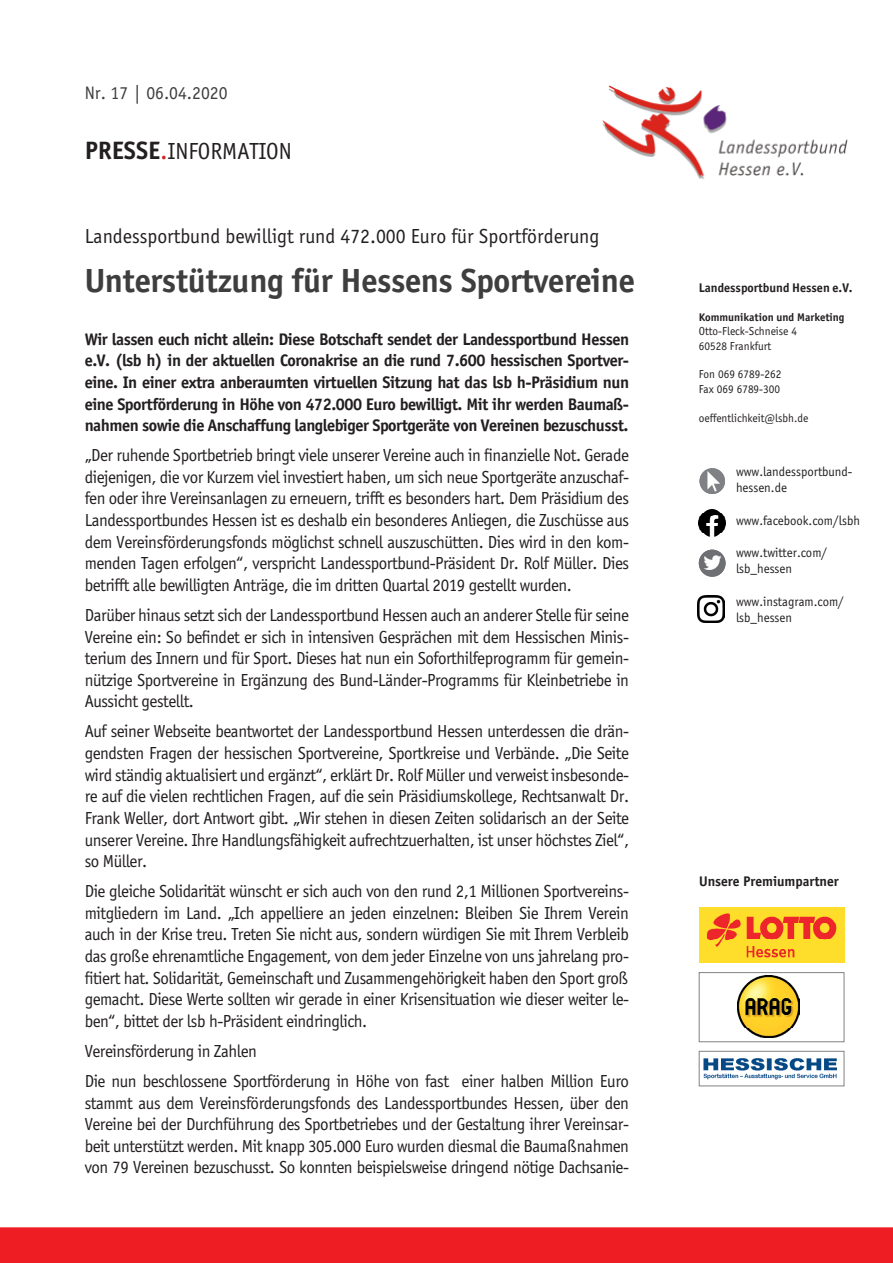
<style>
.page{position:relative;width:893px;height:1263px;background:#fff}
.page>*{position:absolute;margin:0;border:0;box-sizing:border-box;transform-origin:0 0}
.Headline{font:700 36px "Sportiv";letter-spacing:-.01em;color:#3e3e3f}
.t1{font:24px "Sportiv";color:#231f20}
.Dachzeile{font:21px "Sportiv";color:#231f20}
.Headline-2{font:18.75px "Sportiv";color:#3e3e3f}
.Grundtext{font:18px/21.6px "Sportiv";letter-spacing:-.025em;color:#231f20;text-align:justify}
.Grundtext-2{font:700 18px/21.6px "Sportiv";letter-spacing:-.025em;color:#231f20;text-align:justify}
.t2{font:700 15px "Sportiv";color:#231f20}
.t3{font:13.5px/16.2px "Sportiv";color:#231f20}
.t4{font:700 13.5px "Sportiv";color:#231f20}
.t5{font:12px/14.4px "Sportiv";color:#231f20}
.t6{font:700 12px "Sportiv";color:#231f20}
.s1{font-weight:700;font-size:27px}
.s2{font-size:27px;color:#d1232a}
</style>
<div class="page">
<div style="left:0;top:1227px;width:893px;height:36px;background:#ee1d23"></div>
<img style="left:602px;top:85px;width:246px;height:94px">
<img style="left:699px;top:908px;width:145px;height:54px">
<img style="left:738px;top:975px;width:62px;height:62px">
<div style="left:699px;top:972px;width:145px;height:70px;border:1px solid #808285"></div>
<img style="left:703px;top:1058px;width:134px;height:22px">
<div style="left:699px;top:1051px;width:145px;height:35px;border:1px solid #808285"></div>
<img style="left:699px;top:510px;width:26px;height:26px">
<img style="left:698px;top:595px;width:27px;height:27px">
<img style="left:699px;top:550px;width:26px;height:27px;border-radius:13px">
<img style="left:699px;top:468px;width:26px;height:26px;border-radius:13px">
<p class="Headline-2" style="left:85px;top:83px;width:144px">Nr. 17 | 06.04.2020</p>
<h2 class="t1" style="left:85px;top:138px;width:209px"><span class="s1">PRESSE</span><span class="s2">.</span>INFORMATION</h2>
<p class="Dachzeile" style="left:85px;top:225px;width:516px">Landessportbund bewilligt rund 472.000 Euro für Sportförderung</p>
<p class="Headline" style="left:85px;top:259px;width:552px">Unterstützung für Hessens Sportvereine</p>
<p class="Grundtext-2" style="left:85px;top:328px;width:546px">Wir lassen euch nicht allein: Diese Botschaft sendet der Landessportbund Hessen e.V. (lsb h) in der aktuellen Coronakrise an die rund 7.600 hessischen Sportver&shy;eine. In einer extra anberaumten virtuellen Sitzung hat das lsb h-Präsidium nun eine Sportförderung in Höhe von 472.000 Euro bewilligt. Mit ihr werden Baumaß&shy;nahmen sowie die Anschaffung langlebiger Sportgeräte von Vereinen bezuschusst.</p>
<p class="Grundtext" style="left:85px;top:445px;width:546px">„Der ruhende Sportbetrieb bringt viele unserer Vereine auch in finanzielle Not. Gerade diejenigen, die vor Kurzem viel investiert haben, um sich neue Sportgeräte anzuschaf&shy;fen oder ihre Vereinsanlagen zu erneuern, trifft es besonders hart. Dem Präsidium des Landessportbundes Hessen ist es deshalb ein besonderes Anliegen, die Zuschüsse aus dem Vereinsförderungsfonds möglichst schnell auszuschütten. Dies wird in den kom&shy;menden Tagen erfolgen“, verspricht Landessportbund-Präsident Dr. Rolf Müller. Dies betrifft alle bewilligten Anträge, die im dritten Quartal 2019 gestellt wurden.</p>
<p class="Grundtext" style="left:85px;top:604px;width:546px">Darüber hinaus setzt sich der Landessportbund Hessen auch an anderer Stelle für seine Vereine ein: So befindet er sich in intensiven Gesprächen mit dem Hessischen Minis&shy;terium des Innern und für Sport. Dieses hat nun ein Soforthilfeprogramm für gemein&shy;nützige Sportvereine in Ergänzung des Bund-Länder-Programms für Kleinbetriebe in Aussicht gestellt.</p>
<p class="Grundtext" style="left:85px;top:721px;width:546px">Auf seiner Webseite beantwortet der Landessportbund Hessen unterdessen die drän&shy;gendsten Fragen der hessischen Sportvereine, Sportkreise und Verbände. „Die Seite wird ständig aktualisiert und ergänzt“, erklärt Dr. Rolf Müller und verweist insbesonde&shy;re auf die vielen rechtlichen Fragen, auf die sein Präsidiumskollege, Rechtsanwalt Dr.<br>Frank Weller, dort Antwort gibt. „Wir stehen in diesen Zeiten solidarisch an der Seite unserer Vereine. Ihre Handlungsfähigkeit aufrechtzuerhalten, ist unser höchstes Ziel“, so Müller.</p>
<p class="Grundtext" style="left:85px;top:881px;width:546px">Die gleiche Solidarität wünscht er sich auch von den rund 2,1 Millionen Sportvereins&shy;mitgliedern im Land. „Ich appelliere an jeden einzelnen: Bleiben Sie Ihrem Verein auch in der Krise treu. Treten Sie nicht aus, sondern würdigen Sie mit Ihrem Verbleib das große ehrenamtliche Engagement, von dem jeder Einzelne von uns jahrelang pro&shy;fitiert hat. Solidarität, Gemeinschaft und Zusammengehörigkeit haben den Sport groß gemacht. Diese Werte sollten wir gerade in einer Krisensituation wie dieser weiter le&shy;ben“, bittet der lsb h-Präsident eindringlich.</p>
<p class="Grundtext" style="left:85px;top:1040px;width:174px">Vereinsförderung in Zahlen</p>
<p class="Grundtext" style="left:85px;top:1070px;width:546px">Die nun beschlossene Sportförderung in Höhe von fast einer halben Million Euro stammt aus dem Vereinsförderungsfonds des Landessportbundes Hessen, über den Vereine bei der Durchführung des Sportbetriebes und der Gestaltung ihrer Vereinsar&shy;beit unterstützt werden. Mit knapp 305.000 Euro wurden diesmal die Baumaßnahmen von 79 Vereinen bezuschusst. So konnten beispielsweise dringend nötige Dachsanie-</p>
<p class="t4" style="left:699px;top:280px;width:155px">Landessportbund Hessen e.V.</p>
<p class="t6" style="left:699px;top:310px;width:147px">Kommunikation und Marketing</p>
<p class="t5" style="left:699px;top:324px;width:100px">Otto-Fleck-Schneise 4<br>60528 Frankfurt</p>
<p class="t5" style="left:699px;top:367px;width:84px">Fon 069 6789-262<br>Fax 069 6789-300</p>
<p class="t5" style="left:699px;top:410px;width:111px">oeffentlichkeit@lsbh.de</p>
<p class="t3" style="left:736px;top:464px;width:118px">www.landessportbund&shy;hessen.de</p>
<p class="t3" style="left:736px;top:512px;width:125px">www.facebook.com/lsbh</p>
<p class="t3" style="left:736px;top:545px;width:93px">www.twitter.com/ lsb_hessen</p>
<p class="t3" style="left:736px;top:593px;width:109px">www.instagram.com/ lsb_hessen</p>
<p class="t2" style="left:699px;top:872px;width:141px">Unsere Premiumpartner</p>
</div>
